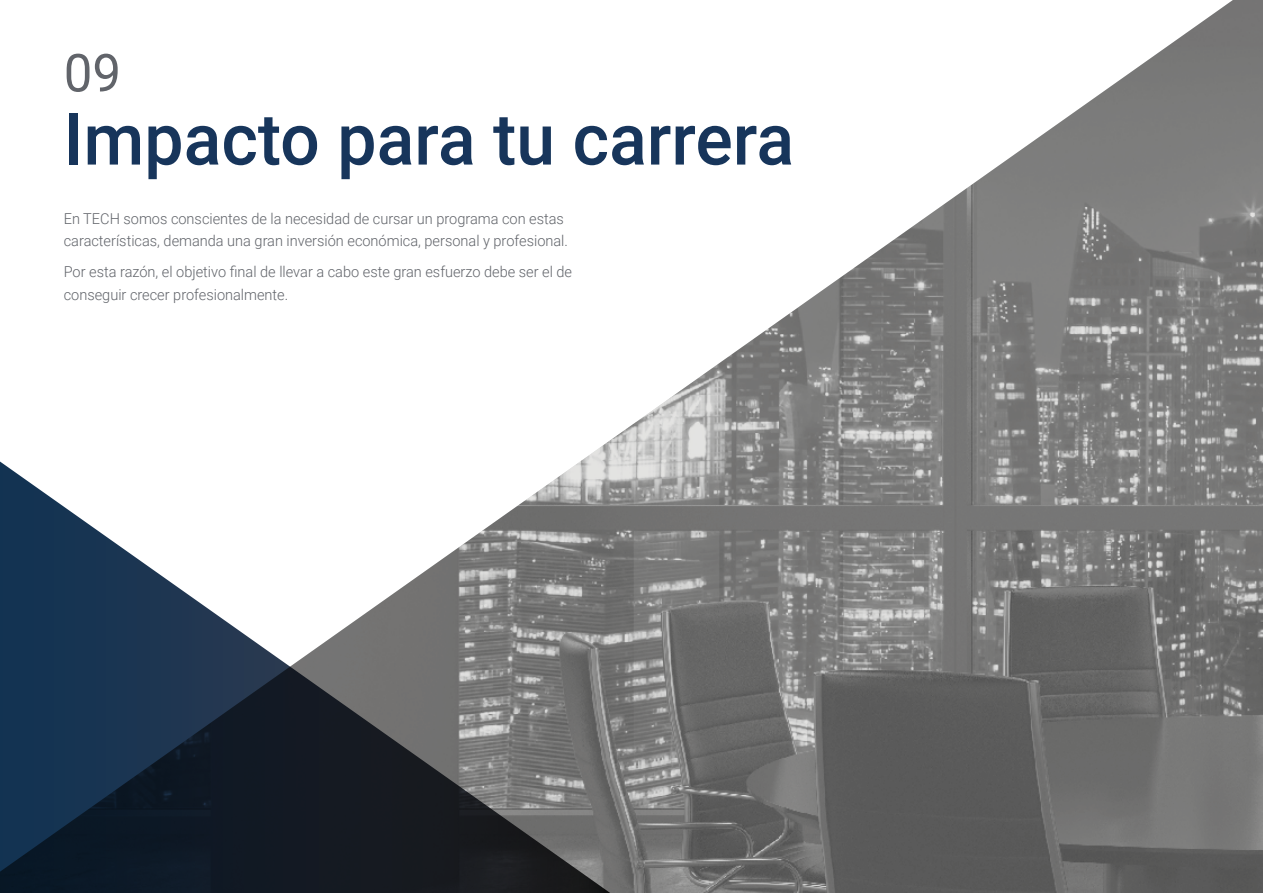
<style>
.page{position:relative;width:1263px;height:893px;background:#fff}
.page>*{position:absolute;margin:0;border:0;box-sizing:border-box;transform-origin:0 0}
.t1{font:500 72px "Roboto";color:#17355b}
.t2{font:52.5px "Roboto";color:#61646a}
.t3{font:300 15px/22.5px "Roboto";color:#61646a}
</style>
<div class="page">
<img style="left:602px;top:0;width:661px;height:893px">
<svg style="left:0;top:446px;width:640px;height:447px"></svg>
<h2 class="t2" style="left:64px;top:36px;width:59px">09</h2>
<h1 class="t1" style="left:64px;top:89px;width:732px">Impacto para tu carrera</h1>
<p class="t3" style="left:64px;top:207px;width:506px">En TECH somos conscientes de la necesidad de cursar un programa con estas características, demanda una gran inversión económica, personal y profesional.</p>
<p class="t3" style="left:64px;top:260px;width:510px">Por esta razón, el objetivo final de llevar a cabo este gran esfuerzo debe ser el de conseguir crecer profesionalmente.</p>
</div>
